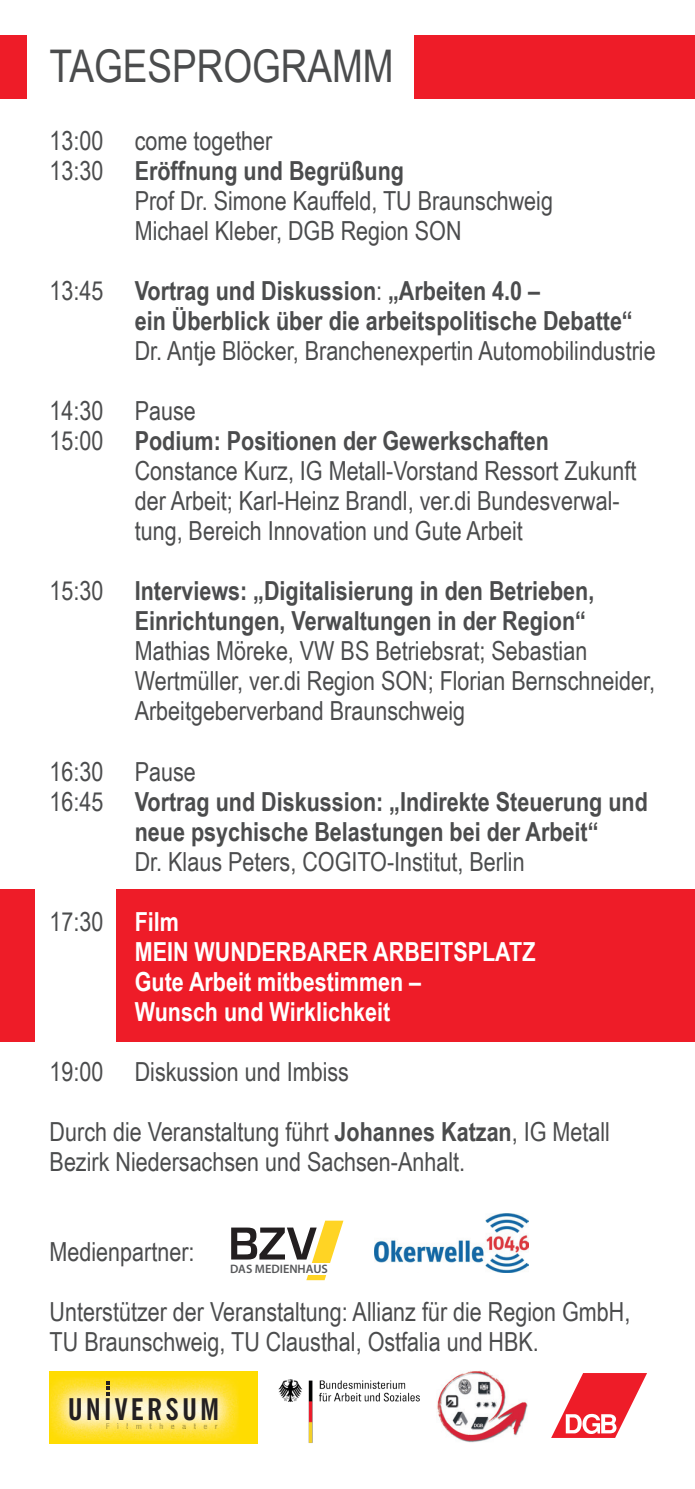
<style>
.page{position:relative;width:695px;height:1489px;background:#fff}
.page>*{position:absolute;margin:0;border:0;box-sizing:border-box;transform-origin:0 0}
.t1{font:45px "Arial Narrow";color:#4b4c4d}
.t2{font:700 condensed 29.75px "News Gothic BT";letter-spacing:.105em;color:#231f20}
.t3{font:26.25px/30px "Arial Narrow";color:#4b4c4d}
.t4{font:700 26.25px/30px "Arial Narrow";color:#4b4c4d}
.t5{font:700 26.25px/30px "Arial Narrow";color:#fff}
.t6{font:600 12.25px "Myriad Pro";color:#57585a}
.t7{font:500 8.75px "News Got T";letter-spacing:.845em;color:#958954}
.s1{font-weight:400}
.s2{font-weight:400;color:#4b4c4d}
.s3{font-weight:700}
.s4{color:#958848}
.s5{color:#958530}
.s6{color:#95894e}
.s7{color:#958b5c}
.s8{color:#958955}
.s9{color:#958740}
</style>
<div class="page">
<div style="left:117px;top:889px;width:577px;height:152px;background:#ee1c28"></div>
<div style="left:0;top:889px;width:34px;height:152px;background:#ee1c28"></div>
<div style="left:50px;top:1371px;width:208px;height:72px;background:#ffdc01"></div>
<img style="left:50px;top:1377px;width:189px;height:63px">
<svg style="left:106px;top:1380px;width:4px;height:15px"></svg>
<img style="left:106px;top:1422px;width:111px;height:6px">
<svg style="left:551px;top:1373px;width:96px;height:64px"></svg>
<img style="left:437px;top:1370px;width:91px;height:73px">
<img style="left:278px;top:1379px;width:142px;height:64px">
<div style="left:0;top:35px;width:26px;height:64px;background:#ee1c28"></div>
<div style="left:415px;top:35px;width:279px;height:64px;background:#ee1c28"></div>
<svg style="left:231px;top:1220px;width:112px;height:60px"></svg>
<div style="left:295px;top:1263px;width:44px;height:11px;background:#fff"></div>
<img style="left:375px;top:1213px;width:153px;height:59px">
<h1 class="t1" style="left:50px;top:33px;width:345px">TAGESPROGRAMM</h1>
<p class="t3" style="left:50px;top:125px;width:224px">13:00 come together</p>
<p class="t4" style="left:50px;top:154px;width:356px"><span class="s1">13:30</span> Eröffnung und Begrüßung</p>
<p class="t3" style="left:135px;top:185px;width:420px">Prof Dr. Simone Kauffeld, TU Braunschweig</p>
<p class="t3" style="left:135px;top:215px;width:328px">Michael Kleber, DGB Region SON</p>
<p class="t4" style="left:135px;top:274px;width:499px;text-indent:-85px"><span class="s1">13:45</span> Vortrag und Diskussion<span class="s1">:</span> „Arbeiten 4.0 –<br>ein Überblick über die arbeitspolitische Debatte“</p>
<p class="t3" style="left:135px;top:335px;width:522px">Dr. Antje Blöcker, Branchenexpertin Automobilindustrie</p>
<p class="t3" style="left:50px;top:395px;width:148px">14:30 Pause</p>
<p class="t4" style="left:50px;top:425px;width:500px"><span class="s1">15:00</span> Podium: Positionen der Gewerkschaften</p>
<p class="t3" style="left:135px;top:455px;width:503px">Constance Kurz, IG Metall-Vorstand Ressort Zukunft</p>
<p class="t3" style="left:135px;top:485px;width:486px">der Arbeit; Karl-Heinz Brandl, ver.di Bundesverwal-</p>
<p class="t3" style="left:135px;top:515px;width:389px">tung, Bereich Innovation und Gute Arbeit</p>
<p class="t4" style="left:135px;top:575px;width:461px;text-indent:-85px"><span class="s1">15:30</span> Interviews: „Digitalisierung in den Betrieben,<br>Einrichtungen, Verwaltungen in der Region“</p>
<p class="t3" style="left:135px;top:635px;width:522px">Mathias Möreke, VW BS Betriebsrat; Sebastian<br>Wertmüller, ver.di Region SON; Florian Bernschneider,<br>Arbeitgeberverband Braunschweig</p>
<p class="t3" style="left:50px;top:755px;width:148px">16:30 Pause</p>
<p class="t4" style="left:50px;top:785px;width:599px"><span class="s1">16:45</span> Vortrag und Diskussion: „Indirekte Steuerung und</p>
<p class="t4" style="left:135px;top:815px;width:465px">neue psychische Belastungen bei der Arbeit“</p>
<p class="t3" style="left:135px;top:845px;width:391px">Dr. Klaus Peters, COGITO-Institut, Berlin</p>
<p class="t5" style="left:135px;top:905px;width:402px;text-indent:-85px"><span class="s2">17:30</span> Film<br>MEIN WUNDERBARER ARBEITSPLATZ<br>Gute Arbeit mitbestimmen –<br>Wunsch und Wirklichkeit</p>
<p class="t3" style="left:50px;top:1055px;width:301px">19:00 Diskussion und Imbiss</p>
<p class="t3" style="left:50px;top:1115px;width:561px">Durch die Veranstaltung führt <span class="s3">Johannes Katzan</span>, IG Metall<br>Bezirk Niedersachsen und Sachsen-Anhalt.</p>
<p class="t3" style="left:50px;top:1235px;width:146px">Medienpartner:</p>
<p class="t3" style="left:50px;top:1295px;width:582px">Unterstützer der Veranstaltung: Allianz für die Region GmbH,<br>TU Braunschweig, TU Clausthal, Ostfalia und HBK.</p>
<p class="t6" style="left:230px;top:1261px;width:99px">DAS MEDIENHAUS</p>
<p class="t2" style="left:68px;top:1390px;width:153px">UNIVERSUM</p>
<p class="t7" style="left:106px;top:1420px;width:113px"><span class="s4">F</span><span class="s5">i</span><span class="s6">l</span><span class="s4">m</span><span class="s7">t</span><span class="s8">h</span><span class="s9">e</span>a<span class="s7">t</span>er</p>
</div>
